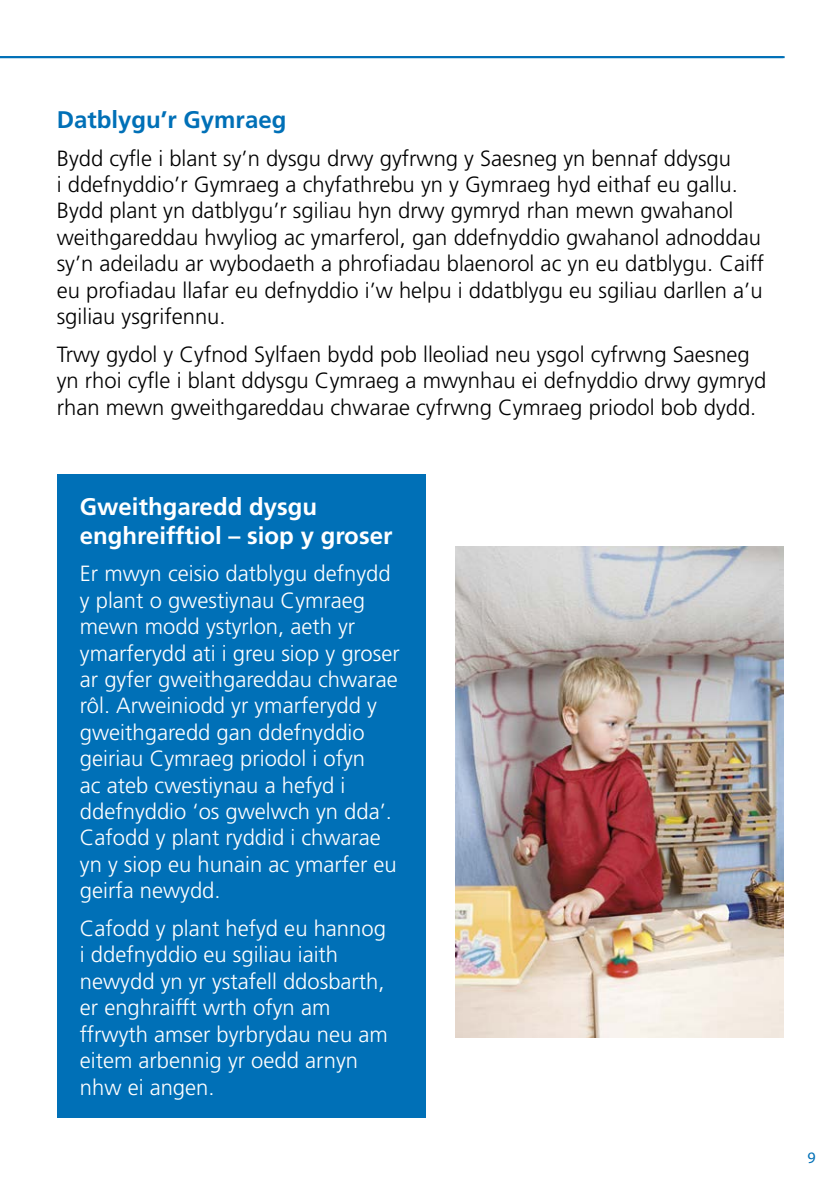
<style>
.page{position:relative;width:840px;height:1191px;background:#fff}
.page>*{position:absolute;margin:0;border:0;box-sizing:border-box;transform-origin:0 0}
.H3_White_12pt{font:700 24px/28.8px "Frutiger LT Std";color:#fff}
.H3_Blue_12pt{font:700 24px "Frutiger LT Std";color:#0070b7}
.Body_Text{font:300 22px/26.4px "Frutiger LT Std";color:#000}
.Body_Text_White{font:300 22px/26.4px "Frutiger LT Std";color:#fff}
.t1{font:16px "Myriad Pro";color:#0070b7}
</style>
<div class="page">
<hr style="left:0;top:56px;width:784px;height:2px;background:#0070b7">
<div style="left:57px;top:474px;width:368px;height:643px;background:#0070b7"></div>
<img style="left:455px;top:546px;width:327px;height:492px">
<h3 class="H3_Blue_12pt" style="left:57px;top:105px;width:231px">Datblygu’r Gymraeg</h3>
<p class="Body_Text" style="left:57px;top:145px;width:708px">Bydd cyfle i blant sy’n dysgu drwy gyfrwng y Saesneg yn bennaf ddysgu<br>i ddefnyddio’r Gymraeg a chyfathrebu yn y Gymraeg hyd eithaf eu gallu.<br>Bydd plant yn datblygu’r sgiliau hyn drwy gymryd rhan mewn gwahanol weithgareddau hwyliog ac ymarferol, gan ddefnyddio gwahanol adnoddau sy’n adeiladu ar wybodaeth a phrofiadau blaenorol ac yn eu datblygu. Caiff eu profiadau llafar eu defnyddio i’w helpu i ddatblygu eu sgiliau darllen a’u sgiliau ysgrifennu.</p>
<p class="Body_Text" style="left:57px;top:341px;width:710px">Trwy gydol y Cyfnod Sylfaen bydd pob lleoliad neu ysgol cyfrwng Saesneg yn rhoi cyfle i blant ddysgu Cymraeg a mwynhau ei defnyddio drwy gymryd rhan mewn gweithgareddau chwarae cyfrwng Cymraeg priodol bob dydd.</p>
<h3 class="H3_White_12pt" style="left:80px;top:492px;width:314px">Gweithgaredd dysgu enghreifftiol – siop y groser</h3>
<p class="Body_Text_White" style="left:80px;top:561px;width:321px">Er mwyn ceisio datblygu defnydd y plant o gwestiynau Cymraeg mewn modd ystyrlon, aeth yr ymarferydd ati i greu siop y groser ar gyfer gweithgareddau chwarae rôl. Arweiniodd yr ymarferydd y gweithgaredd gan ddefnyddio geiriau Cymraeg priodol i ofyn<br>ac ateb cwestiynau a hefyd i ddefnyddio ‘os gwelwch yn dda’.<br>Cafodd y plant ryddid i chwarae yn y siop eu hunain ac ymarfer eu geirfa newydd.</p>
<p class="Body_Text_White" style="left:80px;top:915px;width:309px">Cafodd y plant hefyd eu hannog i ddefnyddio eu sgiliau iaith newydd yn yr ystafell ddosbarth, er enghraifft wrth ofyn am ffrwyth amser byrbrydau neu am eitem arbennig yr oedd arnyn nhw ei angen.</p>
<p class="t1" style="left:807px;top:1148px;width:10px">9</p>
</div>
